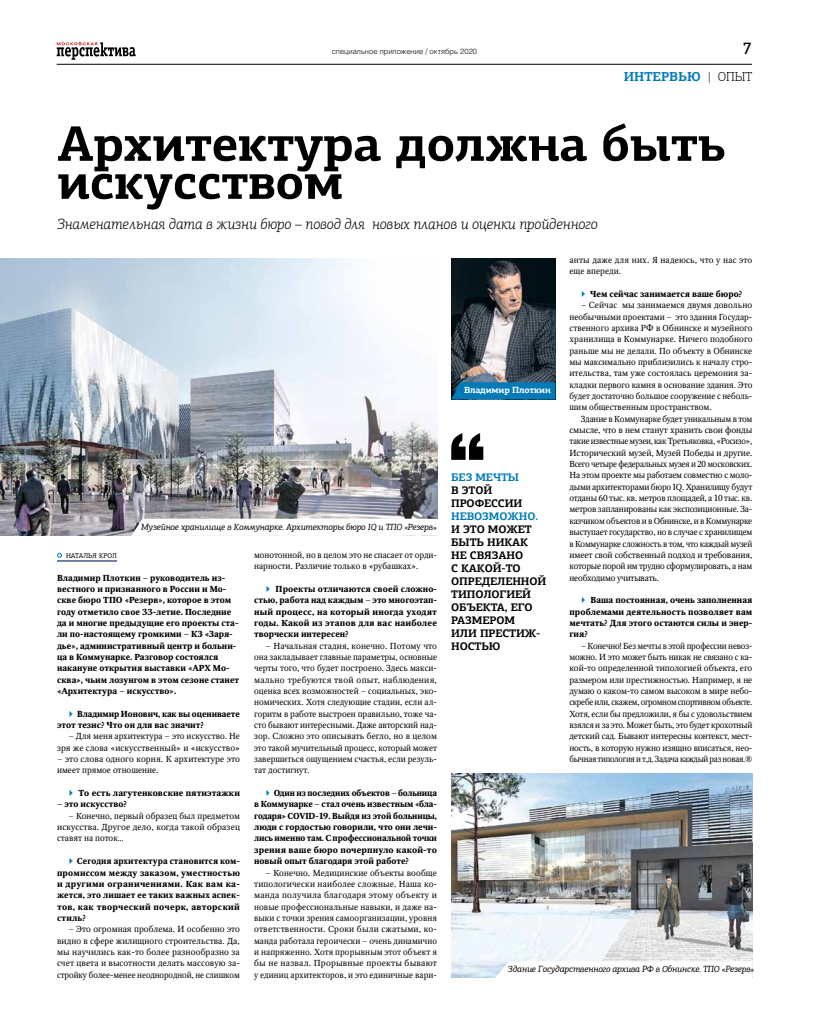
<style>
.page{position:relative;width:823px;height:1021px;background:#fff}
.page>*{position:absolute;margin:0;border:0;box-sizing:border-box;transform-origin:0 0}
.t1{font:700 50px/38px "PF Agora Slab Pro";letter-spacing:-.01em;color:#000}
.t2{font:500 16.9px "PF Agora Slab Pro";color:#000}
.t3{font:italic 300 15px "PF Agora Slab Pro";letter-spacing:-.01em;color:#000}
.t4{font:700 13px "PF Agora Slab Pro";color:#007bb7}
.t5{font:700 11px/13px "PF Agora Slab Pro";letter-spacing:-.01em;color:#000}
.t6{font:700 11px "PF Agora Slab Pro";letter-spacing:-.01em;color:#007bb7}
.t7{font:italic 9px "PF Agora Slab Pro";letter-spacing:-.02em;color:#000}
.t8{font:700 9px "PF Agora Slab Pro";letter-spacing:-.02em;color:#fff}
.t9{font:8.7px/11.3px "Octava C";color:#000;text-align:justify}
.t10{font:700 8.7px/11.3px "Octava C";color:#000;text-align:justify}
.t11{font:300 7.5px "Helios";color:#000}
.t12{font:7px "PF Agora Slab Pro";color:#000}
.s1{font-weight:300;color:#000}
.s2{font-family:"PF Agora Slab Pro";font-weight:300;font-style:italic;color:#007bb7}
</style>
<div class="page">
<svg style="left:57px;top:42px;width:79px;height:18px"></svg>
<hr style="left:57px;top:64px;width:694px;height:1px;background:#000">
<img style="left:451px;top:259px;width:104px;height:123px">
<img style="left:0;top:259px;width:437px;height:276px">
<svg style="left:451px;top:433px;width:32px;height:27px"></svg>
<svg style="left:57px;top:553px;width:5px;height:5px"></svg>
<img style="left:451px;top:773px;width:300px;height:204px">
<svg style="left:451px;top:382px;width:104px;height:17px;background:#0276af"></svg>
<svg style="left:131px;top:518px;width:307px;height:18px"></svg>
<svg style="left:494px;top:961px;width:257px;height:17px"></svg>
<hr style="left:57px;top:560px;width:60px;height:1px;background:#007bb7">
<p class="t11" style="left:331px;top:47px;width:147px">специальное приложение / октябрь 2020</p>
<h2 class="t2" style="left:741px;top:38px;width:11px">7</h2>
<h3 class="t4" style="left:623px;top:68px;width:130px">ИНТЕРВЬЮ <span class="s1">| ОПЫТ</span></h3>
<h1 class="t1" style="left:57px;top:124px;width:669px">Архитектура должна быть искусством</h1>
<h3 class="t3" style="left:57px;top:215px;width:542px">Знаменательная дата в жизни бюро – повод для новых планов и оценки пройденного</h3>
<p class="t7" style="left:141px;top:521px;width:297px">Музейное хранилище в Коммунарке. Архитекторы бюро IQ и ТПО «Резерв»</p>
<p class="t12" style="left:66px;top:551px;width:52px">НАТАЛЬЯ КРОЛ</p>
<p class="t10" style="left:57px;top:572px;width:183px;text-align:left">Владимир Плоткин – руководитель из&shy;вестного и признанного в России и Мо&shy;скве бюро ТПО «Резерв», которое в этом году отметило свое 33-летие. Последние да и многие предыдущие его проекты ста&shy;ли по-настоящему громкими – КЗ «Заря&shy;дье», административный центр и больни&shy;ца в Коммунарке. Разговор состоялся накануне открытия выставки «АРХ Мо&shy;сква», чьим лозунгом в этом сезоне станет «Архитектура – искусство».</p>
<p class="t10" style="left:57px;top:708px;width:184px;text-indent:11px"><span class="s2">▶</span> Владимир Ионович, как вы оцениваете этот тезис? Что он для вас значит?</p>
<p class="t9" style="left:57px;top:731px;width:184px;text-align:right">– Для меня архитектура – это искусство. Не зря же слова «искусственный» и «искусство»</p>
<p class="t9" style="left:57px;top:753px;width:184px">– это слова одного корня. К архитектуре это имеет прямое отношение.</p>
<p class="t10" style="left:68px;top:787px;width:173px"><span class="s2">▶</span> То есть лагутенковские пятиэтажки</p>
<p class="t10" style="left:57px;top:799px;width:71px">– это искусство?</p>
<p class="t9" style="left:57px;top:810px;width:184px;text-indent:11px">– Конечно, первый образец был предметом искусства. Другое дело, когда такой образец ставят на поток…</p>
<p class="t10" style="left:57px;top:855px;width:184px;text-indent:11px"><span class="s2">▶</span> Сегодня архитектура становится ком&shy;промиссом между заказом, уместностью и другими ограничениями. Как вам ка&shy;жется, это лишает ее таких важных аспек&shy;тов, как творческий почерк, авторский стиль?</p>
<p class="t9" style="left:57px;top:923px;width:184px;text-indent:11px">– Это огромная проблема. И особенно это видно в сфере жилищного строительства. Да, мы научились как-то более разнообразно за счет цвета и высотности делать массовую за&shy;стройку более-менее неоднородной, не слишком</p>
<p class="t9" style="left:254px;top:549px;width:184px">монотонной, но в целом это не спасает от орди&shy;нарности. Различие только в «рубашках».</p>
<p class="t10" style="left:254px;top:583px;width:184px;text-indent:11px"><span class="s2">▶</span> Проекты отличаются своей сложно&shy;стью, работа над каждым – это многоэтап&shy;ный процесс, на который иногда уходят годы. Какой из этапов для вас наиболее творчески интересен?</p>
<p class="t9" style="left:254px;top:640px;width:184px;text-indent:11px">– Начальная стадия, конечно. Потому что она закладывает главные параметры, основные черты того, что будет построено. Здесь макси&shy;мально требуются твой опыт, наблюдения, оценка всех возможностей – социальных, эко&shy;номических. Хотя следующие стадии, если ал&shy;горитм в работе выстроен правильно, тоже ча&shy;сто бывают интересными. Даже авторский над&shy;зор. Сложно это описывать бегло, но в целом это такой мучительный процесс, который может завершиться ощущением счастья, если резуль&shy;тат достигнут.</p>
<p class="t10" style="left:254px;top:787px;width:184px;text-indent:11px"><span class="s2">▶</span> Один из последних объектов – больница в Коммунарке – стал очень известным «бла&shy;годаря» COVID-19. Выйдя из этой больницы, люди с гордостью говорили, что они лечи&shy;лись именно там. С профессиональной точки зрения ваше бюро почерпнуло какой-то новый опыт благодаря этой работе?</p>
<p class="t9" style="left:254px;top:867px;width:184px;text-indent:11px">– Конечно. Медицинские объекты вообще типологически наиболее сложные. Наша ко&shy;манда получила благодаря этому объекту и новые профессиональные навыки, и даже на&shy;выки с точки зрения самоорганизации, уровня ответственности. Сроки были сжатыми, ко&shy;манда работала героически – очень динамично и напряженно. Хотя прорывным этот объект я бы не назвал. Прорывные проекты бывают у единиц архитекторов, и это единичные вари-</p>
<p class="t8" style="left:464px;top:384px;width:88px">Владимир Плоткин</p>
<p class="t6" style="left:451px;top:470px;width:69px">БЕЗ МЕЧТЫ</p>
<p class="t5" style="left:451px;top:483px;width:73px">В ЭТОЙ<br>ПРОФЕССИИ</p>
<p class="t6" style="left:451px;top:509px;width:88px">НЕВОЗМОЖНО.</p>
<p class="t5" style="left:451px;top:522px;width:97px">И ЭТО МОЖЕТ<br>БЫТЬ НИКАК<br>НЕ СВЯЗАНО<br>С КАКОЙ-ТО<br>ОПРЕДЕЛЕННОЙ<br>ТИПОЛОГИЕЙ<br>ОБЪЕКТА, ЕГО<br>РАЗМЕРОМ<br>ИЛИ ПРЕСТИЖ-<br>НОСТЬЮ</p>
<p class="t9" style="left:569px;top:254px;width:184px">анты даже для них. Я надеюсь, что у нас это еще впереди.</p>
<p class="t10" style="left:580px;top:288px;width:163px"><span class="s2">▶</span> Чем сейчас занимается ваше бюро?</p>
<p class="t9" style="left:569px;top:300px;width:184px;text-indent:11px">– Сейчас мы занимаемся двумя довольно необычными проектами – это здания Государ&shy;ственного архива РФ в Обнинске и музейного хранилища в Коммунарке. Ничего подобного раньше мы не делали. По объекту в Обнинске мы максимально приблизились к началу стро&shy;ительства, там уже состоялась церемония за&shy;кладки первого камня в основание здания. Это будет достаточно большое сооружение с неболь&shy;шим общественным пространством.</p>
<p class="t9" style="left:569px;top:413px;width:184px;text-indent:11px">Здание в Коммунарке будет уникальным в том смысле, что в нем станут хранить свои фонды такие известные музеи, как Третьяковка, «Росизо», Исторический музей, Музей Победы и другие.<br>Всего четыре федеральных музея и 20 московских.<br>На этом проекте мы работаем совместно с моло&shy;дыми архитекторами бюро IQ. Хранилищу будут отданы 60 тыс. кв. метров площадей, а 10 тыс. кв. метров запланированы как экспозиционные. За&shy;казчиком объектов и в Обнинске, и в Коммунарке выступает государство, но в случае с хранилищем в Коммунарке сложность в том, что каждый музей имеет свой собственный подход и требования, которые порой им трудно сформулировать, а нам необходимо учитывать.</p>
<p class="t10" style="left:569px;top:594px;width:184px;text-indent:11px"><span class="s2">▶</span> Ваша постоянная, очень заполненная проблемами деятельность позволяет вам мечтать? Для этого остаются силы и энер&shy;гия?</p>
<p class="t9" style="left:569px;top:640px;width:184px;text-indent:11px">– Конечно! Без мечты в этой профессии невоз&shy;можно. И это может быть никак не связано с ка&shy;кой-то определенной типологией объекта, его размером или престижностью. Например, я не думаю о каком-то самом высоком в мире небо&shy;скребе или, скажем, огромном спортивном объекте.<br>Хотя, если бы предложили, я бы с удовольствием взялся и за это. Может быть, это будет крохотный детский сад. Бывают интересны контекст, мест&shy;ность, в которую нужно изящно вписаться, нео&shy;бычная типология и т.д. Задача каждый раз новая.®</p>
<p class="t7" style="left:507px;top:963px;width:248px">Здание Государственного архива РФ в Обнинске. ТПО «Резерв»</p>
</div>
